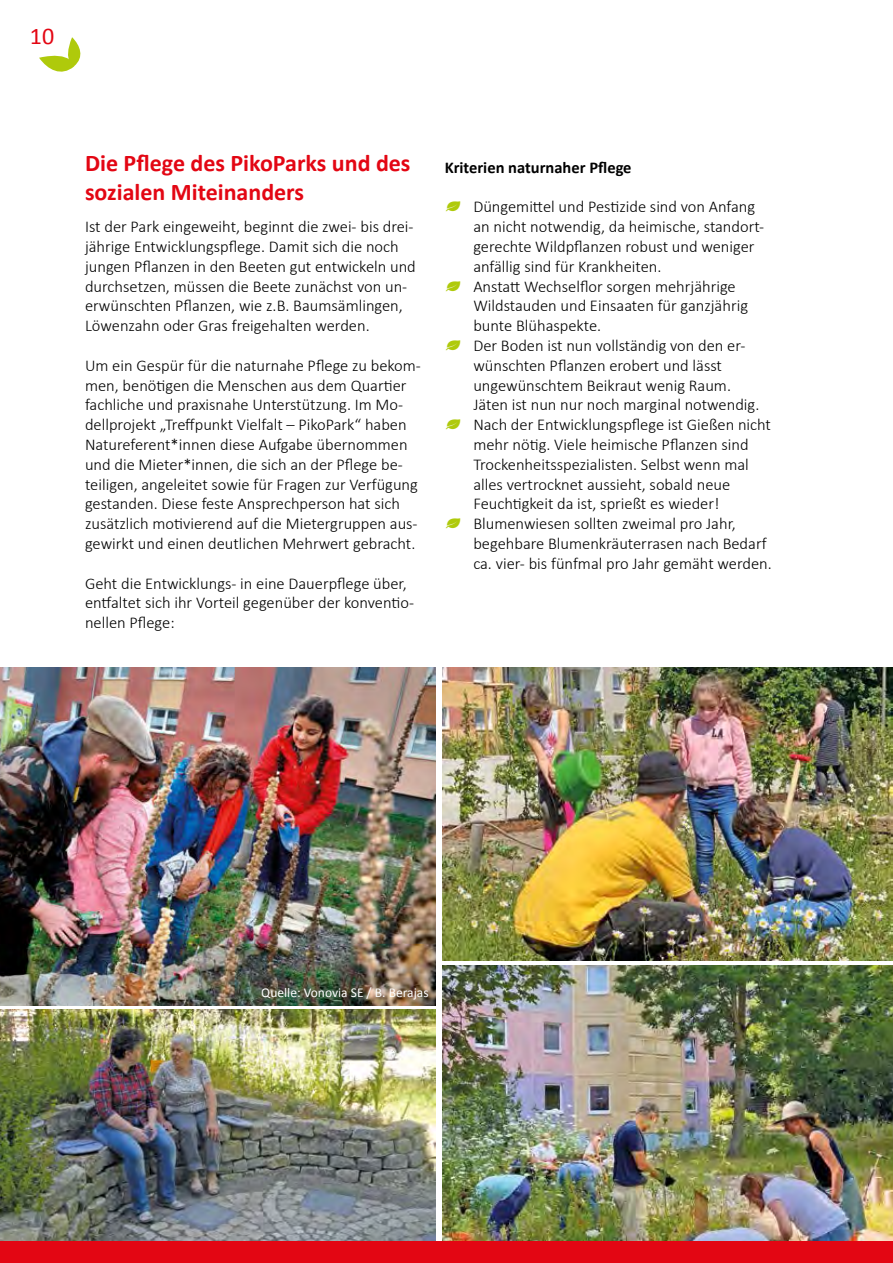
<style>
.page{position:relative;width:893px;height:1263px;background:#fff}
.page>*{position:absolute;margin:0;border:0;box-sizing:border-box;transform-origin:0 0}
.t1{font:700 24px/28.8px "Calibri";color:#e30613}
.t2{font:24px "Calibri";color:#e30613}
.t3{font:300 16.5px/19.8px "Calibri";color:#000}
.t4{font:700 16.5px "Calibri";color:#000}
.t5{font:13.5px "Calibri";color:#fff}
</style>
<div class="page">
<img style="left:442px;top:668px;width:451px;height:292px">
<img style="left:442px;top:965px;width:451px;height:277px">
<img style="left:0;top:668px;width:436px;height:338px">
<img style="left:0;top:1010px;width:436px;height:232px">
<svg style="left:39px;top:37px;width:42px;height:35px"></svg>
<div style="left:0;top:1242px;width:893px;height:21px;background:#e30613"></div>
<h1 class="t2" style="left:30px;top:20px;width:26px">10</h1>
<h1 class="t1" style="left:85px;top:149px;width:327px">Die Pflege des PikoParks und des sozialen Miteinanders</h1>
<p class="t3" style="left:85px;top:217px;width:332px">Ist der Park eingeweiht, beginnt die zwei- bis drei&shy;jährige Entwicklungspflege. Damit sich die noch jungen Pflanzen in den Beeten gut entwickeln und durchsetzen, müssen die Beete zunächst von un&shy;erwünschten Pflanzen, wie z.B. Baumsämlingen, Löwenzahn oder Gras freigehalten werden.</p>
<p class="t3" style="left:85px;top:355px;width:337px">Um ein Gespür für die naturnahe Pflege zu bekom&shy;men, benötigen die Menschen aus dem Quartier fachliche und praxisnahe Unterstützung. Im Mo&shy;dellprojekt „Treffpunkt Vielfalt – PikoPark“ haben Natureferent*innen diese Aufgabe übernommen und die Mieter*innen, die sich an der Pflege be&shy;teiligen, angeleitet sowie für Fragen zur Verfügung gestanden. Diese feste Ansprechperson hat sich zusätzlich motivierend auf die Mietergruppen aus&shy;gewirkt und einen deutlichen Mehrwert gebracht.</p>
<p class="t3" style="left:85px;top:573px;width:330px">Geht die Entwicklungs- in eine Dauerpflege über, entfaltet sich ihr Vorteil gegenüber der konventio&shy;nellen Pflege:</p>
<p class="t4" style="left:445px;top:157px;width:188px">Kriterien naturnaher Pflege</p>
<p class="t3" style="left:473px;top:197px;width:300px">Düngemittel und Pestizide sind von Anfang an nicht notwendig, da heimische, standort&shy;gerechte Wildpflanzen robust und weniger anfällig sind für Krankheiten.<br>Anstatt Wechselflor sorgen mehrjährige Wildstauden und Einsaaten für ganzjährig bunte Blühaspekte.<br>Der Boden ist nun vollständig von den er&shy;wünschten Pflanzen erobert und lässt ungewünschtem Beikraut wenig Raum.<br>Jäten ist nun nur noch marginal notwendig.<br>Nach der Entwicklungspflege ist Gießen nicht mehr nötig. Viele heimische Pflanzen sind Trockenheitsspezialisten. Selbst wenn mal alles vertrocknet aussieht, sobald neue Feuchtigkeit da ist, sprießt es wieder!<br>Blumenwiesen sollten zweimal pro Jahr, begehbare Blumenkräuterrasen nach Bedarf ca. vier- bis fünfmal pro Jahr gemäht werden.</p>
<p class="t5" style="left:261px;top:984px;width:169px">Quelle: Vonovia SE / B. Berajas</p>
</div>
